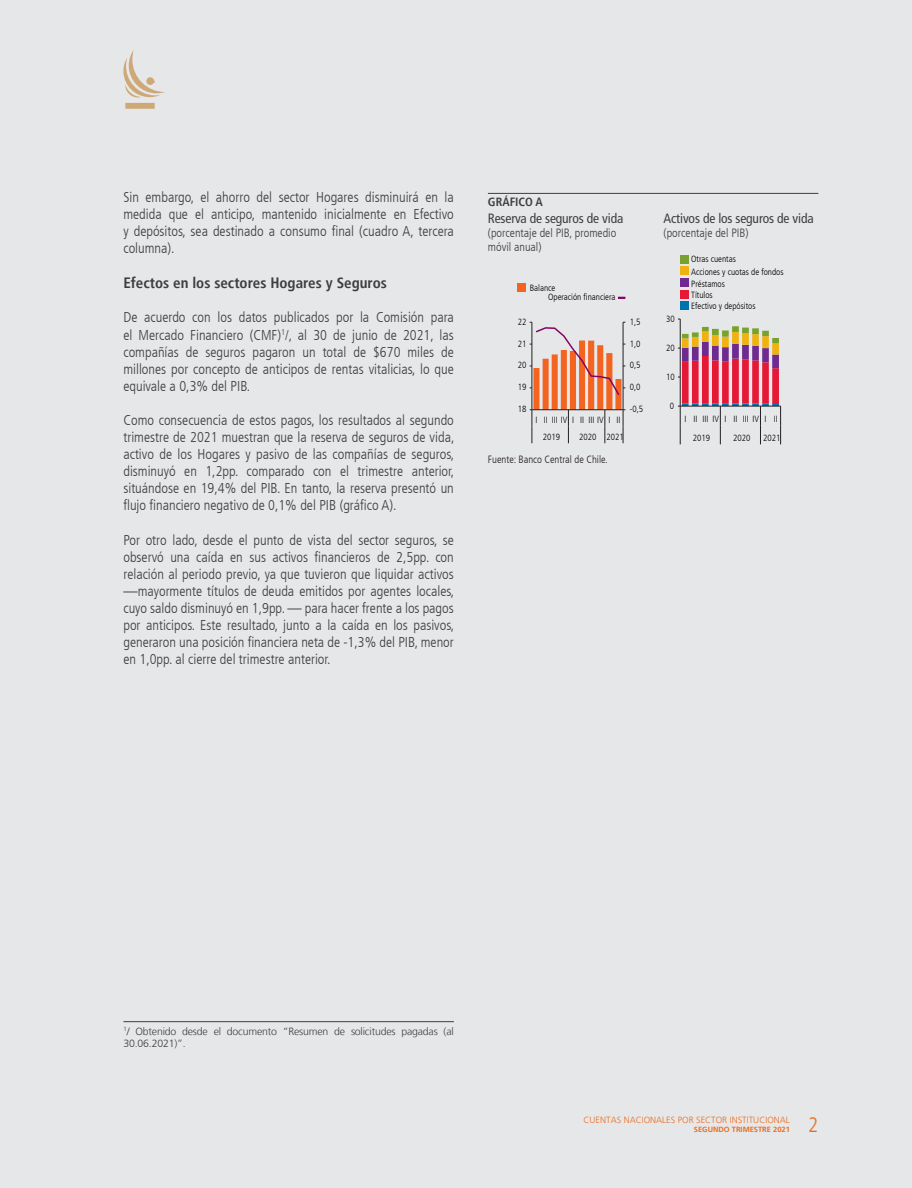
<style>
.page{position:relative;width:912px;height:1188px;background:#fff}
.page>*{position:absolute;margin:0;border:0;box-sizing:border-box;transform-origin:0 0}
.t1{font:300 condensed 21px "Frutiger LT";color:#ea6d1f}
.Texto{font:700 condensed 15px "Frutiger LT";color:#3e3e3f}
.Texto-2{font:300 condensed 14.25px/17.1px "Frutiger LT";color:#3e3e3f;text-align:justify}
.Titulo_gráficos_y_ta{font:condensed 13.5px "Frutiger LT";letter-spacing:-.01em;color:#3e3e3f}
.Titulo_gráficos_y_ta-2{font:300 condensed 12px "Frutiger LT";color:#3e3e3f}
.Gráficos_y_tablas{font:700 condensed 12px "Frutiger LT";color:#3e3e3f}
.t2{font:300 10.5px/12.6px "Frutiger LT";letter-spacing:-.015em;color:#3e3e3f}
.t3{font:300 condensed 10.5px "Frutiger LT";color:#231f20}
.t4{font:300 condensed 9px/12.3px "Frutiger LT";color:#000}
.t5{font:300 9px "Frutiger LT";color:#ea6d1f}
.t6{font:700 7.5px "Frutiger LT";color:#ea6d1f}
</style>
<div class="page">
<hr style="left:911px;top:0;width:1px;height:1188px;background:#e6e7e9">
<div style="left:0;top:0;width:911px;height:1188px;background:#e6e7e9"></div>
<svg style="left:123px;top:50px;width:42px;height:59px"></svg>
<hr style="left:487px;top:193px;width:331px;height:1px;background:#3e3e3f">
<hr style="left:123px;top:1021px;width:330px;height:1px;background:#3e3e3f">
<svg style="left:529px;top:322px;width:96px;height:121px"></svg>
<hr style="left:679px;top:319px;width:1px;height:87px;background:#231f20">
<svg style="left:677px;top:326px;width:104px;height:118px"></svg>
<div style="left:517px;top:283px;width:9px;height:9px;background:#f36421"></div>
<svg style="left:617px;top:297px;width:8px;height:2px"></svg>
<div style="left:679px;top:255px;width:9px;height:9px;background:#78a22d"></div>
<div style="left:679px;top:266px;width:9px;height:9px;background:#efb211"></div>
<div style="left:679px;top:279px;width:9px;height:8px;background:#6e2a8e"></div>
<div style="left:679px;top:290px;width:9px;height:8px;background:#e51836"></div>
<div style="left:679px;top:301px;width:9px;height:9px;background:#0073ae"></div>
<p class="Texto-2" style="left:123px;top:189px;width:332px">Sin embargo, el ahorro del sector Hogares disminuirá en la medida que el anticipo, mantenido inicialmente en Efectivo y depósitos, sea destinado a consumo final (cuadro A, tercera columna).</p>
<p class="Texto" style="left:123px;top:274px;width:265px">Efectos en los sectores Hogares y Seguros</p>
<p class="Texto-2" style="left:123px;top:309px;width:332px">De acuerdo con los datos publicados por la Comisión para el Mercado Financiero (CMF)<sup>1</sup>/, al 30 de junio de 2021, las compañías de seguros pagaron un total de $670 miles de millones por concepto de anticipos de rentas vitalicias, lo que equivale a 0,3% del PIB.</p>
<p class="Texto-2" style="left:123px;top:412px;width:332px">Como consecuencia de estos pagos, los resultados al segundo trimestre de 2021 muestran que la reserva de seguros de vida, activo de los Hogares y pasivo de las compañías de seguros, disminuyó en 1,2pp. comparado con el trimestre anterior, situándose en 19,4% del PIB. En tanto, la reserva presentó un flujo financiero negativo de 0,1% del PIB (gráfico A).</p>
<p class="Texto-2" style="left:123px;top:531px;width:332px">Por otro lado, desde el punto de vista del sector seguros, se observó una caída en sus activos financieros de 2,5pp. con relación al periodo previo, ya que tuvieron que liquidar activos —mayormente títulos de deuda emitidos por agentes locales, cuyo saldo disminuyó en 1,9pp. — para hacer frente a los pagos por anticipos. Este resultado, junto a la caída en los pasivos, generaron una posición financiera neta de -1,3% del PIB, menor en 1,0pp. al cierre del trimestre anterior.</p>
<p class="Gráficos_y_tablas" style="left:487px;top:195px;width:56px">GRÁFICO A</p>
<p class="Titulo_gráficos_y_ta" style="left:487px;top:210px;width:137px">Reserva de seguros de vida</p>
<p class="Titulo_gráficos_y_ta" style="left:663px;top:210px;width:151px">Activos de los seguros de vida</p>
<p class="Titulo_gráficos_y_ta-2" style="left:487px;top:226px;width:130px">(porcentaje del PIB, promedio</p>
<p class="Titulo_gráficos_y_ta-2" style="left:663px;top:226px;width:87px">(porcentaje del PIB)</p>
<p class="Titulo_gráficos_y_ta-2" style="left:487px;top:240px;width:55px">móvil anual)</p>
<p class="t4" style="left:548px;top:284px;width:69px;line-height:8.4px;text-indent:-18px">Balance<br>Operación financiera</p>
<p class="t4" style="left:517px;top:315px;width:10px">22</p>
<p class="t4" style="left:629px;top:315px;width:12px">1,5</p>
<p class="t4" style="left:517px;top:337px;width:10px">21</p>
<p class="t4" style="left:629px;top:337px;width:12px">1,0</p>
<p class="t4" style="left:517px;top:359px;width:10px">20</p>
<p class="t4" style="left:629px;top:359px;width:12px">0,5</p>
<p class="t4" style="left:517px;top:381px;width:10px">19</p>
<p class="t4" style="left:629px;top:381px;width:12px">0,0</p>
<p class="t4" style="left:517px;top:403px;width:10px">18</p>
<p class="t4" style="left:629px;top:403px;width:15px">-0,5</p>
<p class="t4" style="left:542px;top:412px;width:79px;line-height:16.8px;text-indent:-7px">I II III IV I II III IV I II<br>2019</p>
<p class="t4" style="left:579px;top:431px;width:46px">2020 2021</p>
<p class="t3" style="left:488px;top:454px;width:121px">Fuente: Banco Central de Chile.</p>
<p class="t4" style="left:666px;top:313px;width:10px">30</p>
<p class="t4" style="left:666px;top:342px;width:10px">20</p>
<p class="t4" style="left:666px;top:371px;width:10px">10</p>
<p class="t4" style="left:669px;top:400px;width:6px">0</p>
<p class="t4" style="left:691px;top:253px;width:94px">Otras cuentas<br>Acciones y cuotas de fondos<br>Préstamos</p>
<p class="t4" style="left:691px;top:289px;width:66px;line-height:11.4px">Títulos<br>Efectivo y depósitos</p>
<p class="t4" style="left:692px;top:409px;width:86px;line-height:19.2px;text-indent:-9px">I II III IV I II III IV I II<br>2019</p>
<p class="t4" style="left:732px;top:432px;width:19px">2020</p>
<p class="t4" style="left:763px;top:432px;width:19px">2021</p>
<p class="t2" style="left:123px;top:1025px;width:332px"><sup>1</sup>/ Obtenido desde el documento “Resumen de solicitudes pagadas (al<br>30.06.2021)”.</p>
<p class="t5" style="left:583px;top:1115px;width:208px">CUENTAS NACIONALES POR SECTOR INSTITUCIONAL</p>
<p class="t6" style="left:693px;top:1125px;width:97px">SEGUNDO TRIMESTRE 2021</p>
<h1 class="t1" style="left:808px;top:1113px;width:12px">2</h1>
</div>
